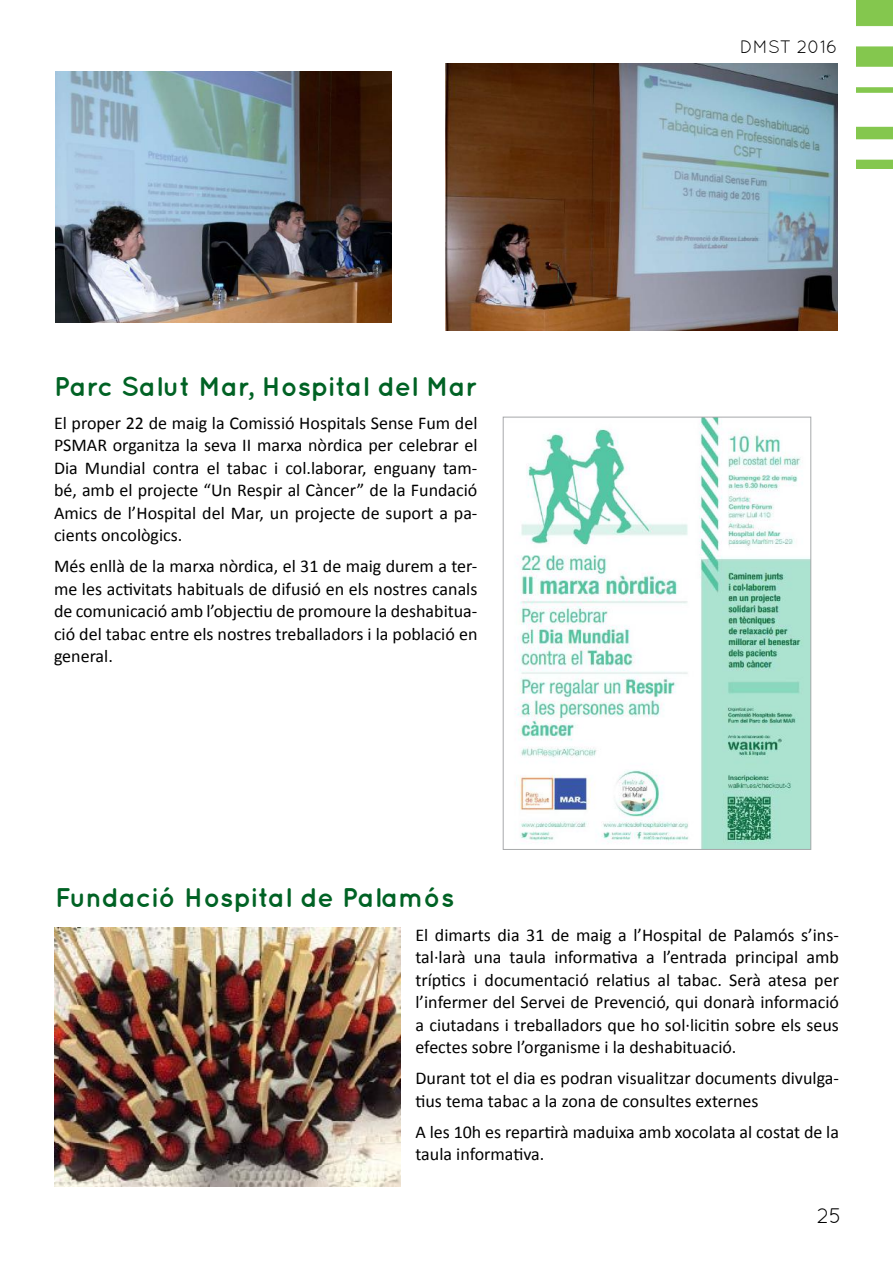
<style>
.page{position:relative;width:893px;height:1263px;background:#fff}
.page>*{position:absolute;margin:0;border:0;box-sizing:border-box;transform-origin:0 0}
.t1{font:700 27px "Quicksand";color:#006224}
.t2{font:21px "Quicksand";color:#000}
.t3{font:18px/22.5px "Calibri";color:#000;text-align:justify}
.t4{font:18px "Quicksand";color:#000}
</style>
<div class="page">
<img style="left:856px;top:0;width:37px;height:169px">
<img style="left:515px;top:419px;width:294px;height:429px">
<div style="left:503px;top:417px;width:308px;height:433px;border:1px solid #a7a9ab"></div>
<img style="left:54px;top:927px;width:347px;height:259px">
<img style="left:55px;top:72px;width:336px;height:250px">
<img style="left:445px;top:64px;width:393px;height:266px">
<h1 class="t1" style="left:54px;top:371px;width:425px">Parc Salut Mar, Hospital del Mar</h1>
<p class="t3" style="left:54px;top:411px;width:425px">El proper 22 de maig la Comissió Hospitals Sense Fum del PSMAR organitza la seva II marxa nòrdica per celebrar el Dia Mundial contra el tabac i col.laborar, enguany tam&shy;bé, amb el projecte “Un Respir al Càncer” de la Fundació Amics de l’Hospital del Mar, un projecte de suport a pa&shy;cients oncològics.</p>
<p class="t3" style="left:54px;top:555px;width:425px">Més enllà de la marxa nòrdica, el 31 de maig durem a ter&shy;me les activitats habituals de difusió en els nostres canals de comunicació amb l’objectiu de promoure la deshabitua&shy;ció del tabac entre els nostres treballadors i la població en general.</p>
<h1 class="t1" style="left:55px;top:881px;width:401px">Fundació Hospital de Palamós</h1>
<p class="t4" style="left:740px;top:36px;width:99px">DMST 2016</p>
<p class="t3" style="left:415px;top:924px;width:425px">El dimarts dia 31 de maig a l’Hospital de Palamós s’ins&shy;tal·larà una taula informativa a l’entrada principal amb tríptics i documentació relatius al tabac. Serà atesa per l’infermer del Servei de Prevenció, qui donarà informació a ciutadans i treballadors que ho sol·licitin sobre els seus efectes sobre l’organisme i la deshabituació.</p>
<p class="t3" style="left:415px;top:1067px;width:425px">Durant tot el dia es podran visualitzar documents divulga&shy;tius tema tabac a la zona de consultes externes</p>
<p class="t3" style="left:415px;top:1121px;width:425px">A les 10h es repartirà maduixa amb xocolata al costat de la taula informativa.</p>
<p class="t2" style="left:817px;top:1204px;width:27px">25</p>
</div>
